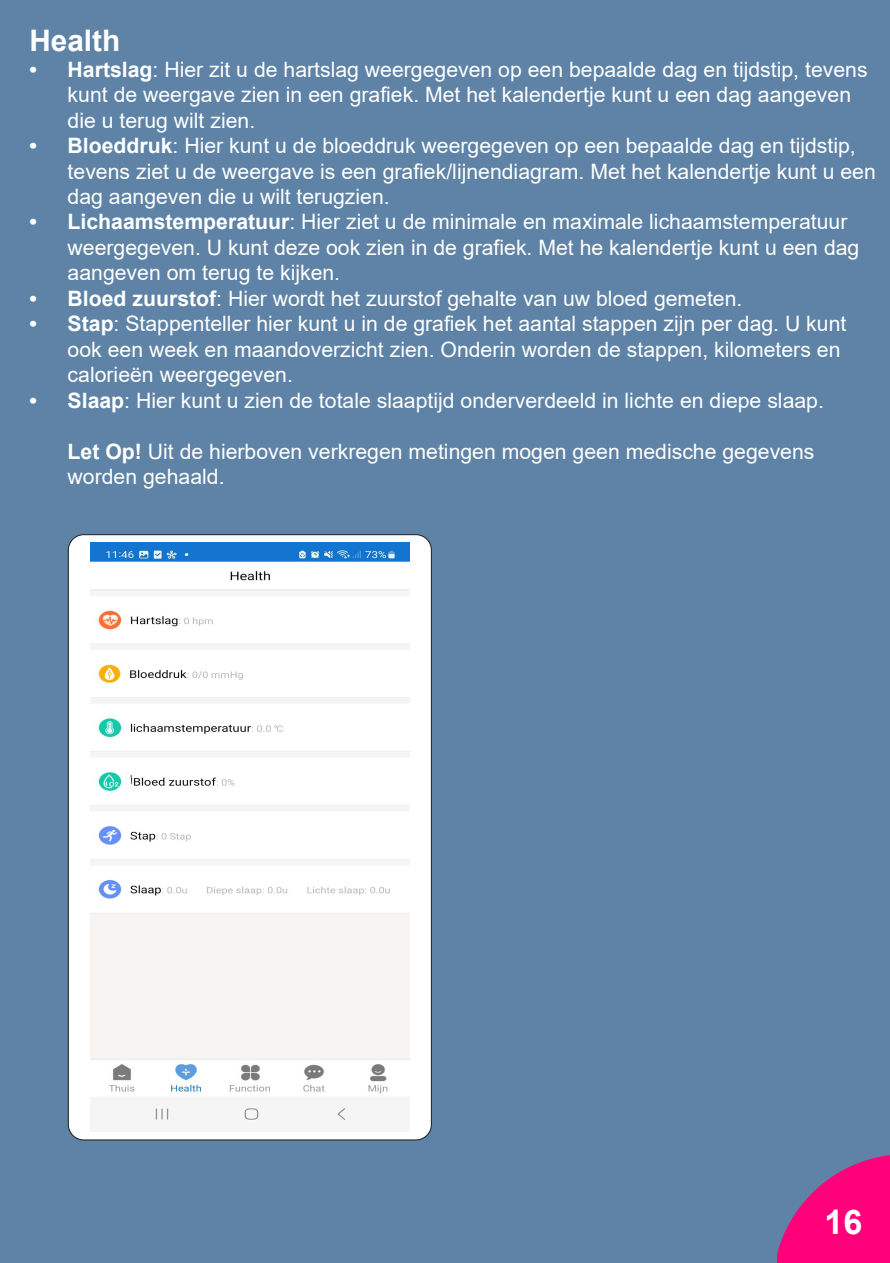
<style>
.page{position:relative;width:890px;height:1263px;background:#fff}
.page>*{position:absolute;margin:0;border:0;box-sizing:border-box;transform-origin:0 0}
.t1{font:700 33.9px "Arial";color:#fff}
.t2{font:700 29.7px "Arial";color:#fff}
.t3{font:21.15px/25.5px "Arial";color:#fff}
.t4{font:700 21.15px "Arial";color:#fff}
.s1{font-weight:700}
</style>
<div class="page">
<div style="left:0;top:0;width:889px;height:1262px;background:#5e83a6"></div>
<div style="left:68px;top:535px;width:363px;height:605px;background:#fff;border-radius:15px"></div>
<img style="left:90px;top:543px;width:319px;height:578px">
<svg style="left:776px;top:1155px;width:113px;height:108px"></svg>
<h2 class="t2" style="left:29px;top:30px;width:92px">Health</h2>
<p class="t4" style="left:29px;top:61px;width:9px">ï</p>
<p class="t3" style="left:68px;top:59px;width:801px"><span class="s1">Hartslag</span>: Hier zit u de hartslag weergegeven op een bepaalde dag en tijdstip, tevens kunt de weergave zien in een grafiek. Met het kalendertje kunt u een dag aangeven die u terug wilt zien.</p>
<p class="t4" style="left:29px;top:138px;width:9px">ï</p>
<p class="t3" style="left:68px;top:135px;width:809px"><span class="s1">Bloeddruk</span>: Hier kunt u de bloeddruk weergegeven op een bepaalde dag en tijdstip, tevens ziet u de weergave is een grafiek/lijnendiagram. Met het kalendertje kunt u een dag aangeven die u wilt terugzien.</p>
<p class="t4" style="left:29px;top:214px;width:9px">ï</p>
<p class="t3" style="left:68px;top:211px;width:793px"><span class="s1">Lichaamstemperatuur</span>: Hier ziet u de minimale en maximale lichaamstemperatuur weergegeven. U kunt deze ook zien in de grafiek. Met he kalendertje kunt u een dag aangeven om terug te kijken.</p>
<p class="t4" style="left:29px;top:290px;width:9px">ï</p>
<p class="t3" style="left:68px;top:288px;width:676px"><span class="s1">Bloed zuurstof</span>: Hier wordt het zuurstof gehalte van uw bloed gemeten.</p>
<p class="t4" style="left:29px;top:316px;width:9px">ï</p>
<p class="t3" style="left:68px;top:313px;width:780px"><span class="s1">Stap</span>: Stappenteller hier kunt u in de grafiek het aantal stappen zijn per dag. U kunt ook een week en maandoverzicht zien. Onderin worden de stappen, kilometers en calorieën weergegeven.</p>
<p class="t4" style="left:29px;top:392px;width:9px">ï</p>
<p class="t3" style="left:68px;top:389px;width:757px"><span class="s1">Slaap</span>: Hier kunt u zien de totale slaaptijd onderverdeeld in lichte en diepe slaap.</p>
<p class="t3" style="left:68px;top:440px;width:748px"><span class="s1">Let Op!</span> Uit de hierboven verkregen metingen mogen geen medische gegevens worden gehaald.</p>
<h1 class="t1" style="left:824px;top:1209px;width:39px">16</h1>
</div>
